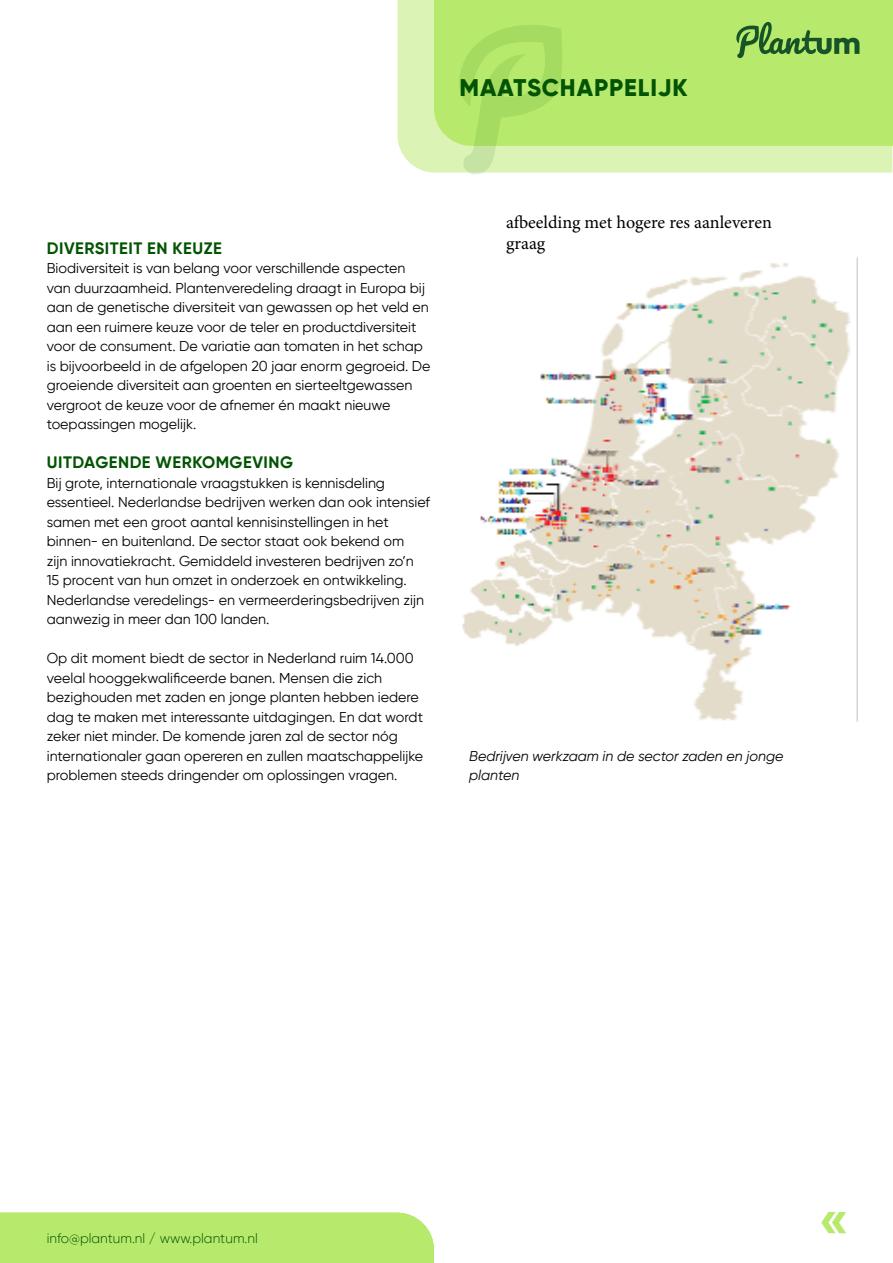
<style>
.page{position:relative;width:893px;height:1263px;background:#fff}
.page>*{position:absolute;margin:0;border:0;box-sizing:border-box;transform-origin:0 0}
.t1{font:800 24px "Gilroy";letter-spacing:.04em;color:#025302}
.t2{font:18px/21.6px "Minion Pro";color:#000}
.t3{font:700 16.5px "Gilroy";letter-spacing:.03em;color:#025302}
.t4{font:14.25px/19.5px "Gilroy";color:#000}
.t5{font:italic 14.25px/19.5px "Gilroy";color:#000}
.t6{font:300 13.5px "Gilroy";color:#025302}
</style>
<div class="page">
<div style="left:0;top:1213px;width:434px;height:50px;background:#b7ea6c"></div>
<div style="left:397px;top:0;width:495px;height:173px;background:#dbf4b5"></div>
<div style="left:434px;top:0;width:459px;height:146px;background:#b7ea6c"></div>
<svg style="left:453px;top:10px;width:111px;height:165px;background:#b7e675"></svg>
<svg style="left:736px;top:22px;width:123px;height:36px;background:#82b855"></svg>
<svg style="left:821px;top:1212px;width:25px;height:21px"></svg>
<img style="left:462px;top:256px;width:396px;height:466px">
<h1 class="t1" style="left:459px;top:73px;width:230px">MAATSCHAPPELIJK</h1>
<p class="t3" style="left:47px;top:237px;width:176px">DIVERSITEIT EN KEUZE</p>
<p class="t4" style="left:47px;top:258px;width:385px">Biodiversiteit is van belang voor verschillende aspecten van duurzaamheid. Plantenveredeling draagt in Europa bij aan de genetische diversiteit van gewassen op het veld en aan een ruimere keuze voor de teler en productdiversiteit voor de consument. De variatie aan tomaten in het schap is bijvoorbeeld in de afgelopen 20 jaar enorm gegroeid. De groeiende diversiteit aan groenten en sierteeltgewassen vergroot de keuze voor de afnemer én maakt nieuwe toepassingen mogelijk.</p>
<p class="t3" style="left:47px;top:452px;width:248px">UITDAGENDE WERKOMGEVING</p>
<p class="t4" style="left:47px;top:473px;width:385px">Bij grote, internationale vraagstukken is kennisdeling essentieel. Nederlandse bedrijven werken dan ook intensief samen met een groot aantal kennisinstellingen in het binnen- en buitenland. De sector staat ook bekend om<br>zijn innovatiekracht. Gemiddeld investeren bedrijven zo’n<br>15 procent van hun omzet in onderzoek en ontwikkeling.<br>Nederlandse veredelings- en vermeerderingsbedrijven zijn aanwezig in meer dan 100 landen.</p>
<p class="t4" style="left:47px;top:648px;width:378px">Op dit moment biedt de sector in Nederland ruim 14.000 veelal hooggekwalificeerde banen. Mensen die zich bezighouden met zaden en jonge planten hebben iedere dag te maken met interessante uitdagingen. En dat wordt zeker niet minder. De komende jaren zal de sector nóg internationaler gaan opereren en zullen maatschappelijke problemen steeds dringender om oplossingen vragen.</p>
<p class="t2" style="left:506px;top:211px;width:267px">afbeelding met hogere res aanleveren graag</p>
<p class="t5" style="left:469px;top:746px;width:316px">Bedrijven werkzaam in de sector zaden en jonge planten</p>
<p class="t6" style="left:47px;top:1230px;width:213px">info@plantum.nl / www.plantum.nl</p>
</div>
